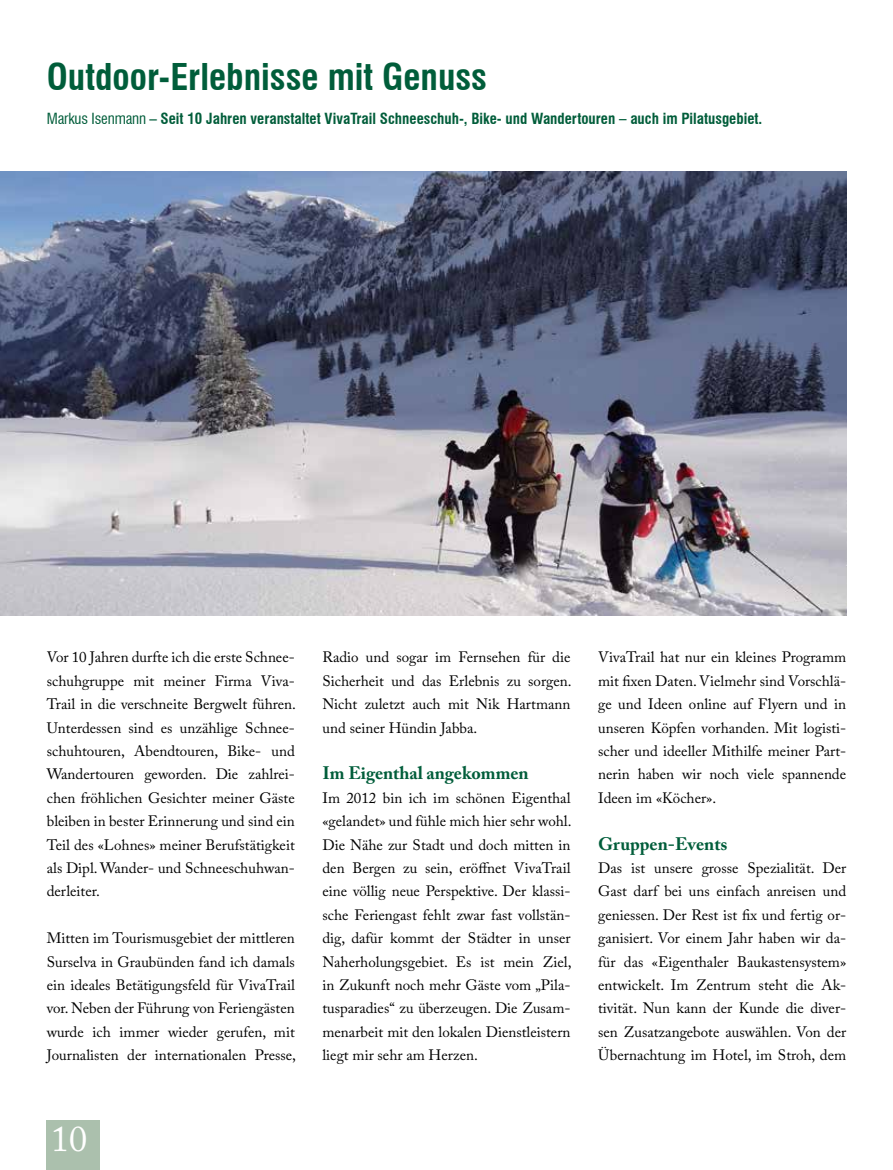
<style>
.page{position:relative;width:893px;height:1170px;background:#fff}
.page>*{position:absolute;margin:0;border:0;box-sizing:border-box;transform-origin:0 0}
.t1{font:700 condensed 36px "Swiss 721 BT";color:#005d3a}
.t2{font:36px "Adobe Caslon Pro";color:#fff}
.t3{font:700 18px "Adobe Caslon Pro";color:#005d3a}
.t4{font:15px/23.4px "Adobe Caslon Pro";color:#000;text-align:justify}
.t5{font:700 condensed 15px "Swiss 721 BT";color:#005d3a}
.s1{font-weight:400}
</style>
<div class="page">
<img style="left:0;top:171px;width:846px;height:444px">
<div style="left:47px;top:1119px;width:53px;height:50px;background:#abc0ad"></div>
<h1 class="t1" style="left:47px;top:55px;width:442px">Outdoor-Erlebnisse mit Genuss</h1>
<p class="t5" style="left:47px;top:110px;width:717px"><span class="s1">Markus Isenmann –</span> Seit 10 Jahren veranstaltet VivaTrail Schneeschuh-, Bike- und Wandertouren – auch im Pilatusgebiet.</p>
<p class="t4" style="left:47px;top:645px;width:251px">Vor 10 Jahren durfte ich die erste Schnee&shy;schuhgruppe mit meiner Firma Viva-Trail in die verschneite Bergwelt führen.<br>Unterdessen sind es unzählige Schnee&shy;schuhtouren, Abendtouren, Bike- und Wandertouren geworden. Die zahlrei&shy;chen fröhlichen Gesichter meiner Gäste bleiben in bester Erinnerung und sind ein Teil des «Lohnes» meiner Berufstätigkeit als Dipl. Wander- und Schneeschuhwan&shy;derleiter.</p>
<p class="t4" style="left:47px;top:926px;width:251px">Mitten im Tourismusgebiet der mittleren Surselva in Graubünden fand ich damals ein ideales Betätigungsfeld für VivaTrail vor. Neben der Führung von Feriengästen wurde ich immer wieder gerufen, mit Journalisten der internationalen Presse,</p>
<h1 class="t2" style="left:51px;top:1117px;width:37px">10</h1>
<p class="t4" style="left:322px;top:645px;width:251px">Radio und sogar im Fernsehen für die Sicherheit und das Erlebnis zu sorgen.<br>Nicht zuletzt auch mit Nik Hartmann und seiner Hündin Jabba.</p>
<p class="t3" style="left:322px;top:762px;width:208px">Im Eigenthal angekommen</p>
<p class="t4" style="left:322px;top:785px;width:251px">Im 2012 bin ich im schönen Eigenthal «gelandet» und fühle mich hier sehr wohl.<br>Die Nähe zur Stadt und doch mitten in den Bergen zu sein, eröffnet VivaTrail eine völlig neue Perspektive. Der klassi&shy;sche Feriengast fehlt zwar fast vollstän&shy;dig, dafür kommt der Städter in unser Naherholungsgebiet. Es ist mein Ziel, in Zukunft noch mehr Gäste vom „Pila&shy;tusparadies“ zu überzeugen. Die Zusam&shy;menarbeit mit den lokalen Dienstleistern liegt mir sehr am Herzen.</p>
<p class="t4" style="left:598px;top:645px;width:250px">VivaTrail hat nur ein kleines Programm mit fixen Daten. Vielmehr sind Vorschlä&shy;ge und Ideen online auf Flyern und in unseren Köpfen vorhanden. Mit logisti&shy;scher und ideeller Mithilfe meiner Part&shy;nerin haben wir noch viele spannende Ideen im «Köcher».</p>
<p class="t3" style="left:598px;top:832px;width:131px">Gruppen-Events</p>
<p class="t4" style="left:598px;top:856px;width:250px">Das ist unsere grosse Spezialität. Der Gast darf bei uns einfach anreisen und geniessen. Der Rest ist fix und fertig or&shy;ganisiert. Vor einem Jahr haben wir da&shy;für das «Eigenthaler Baukastensystem» entwickelt. Im Zentrum steht die Ak&shy;tivität. Nun kann der Kunde die diver&shy;sen Zusatzangebote auswählen. Von der Übernachtung im Hotel, im Stroh, dem</p>
</div>
